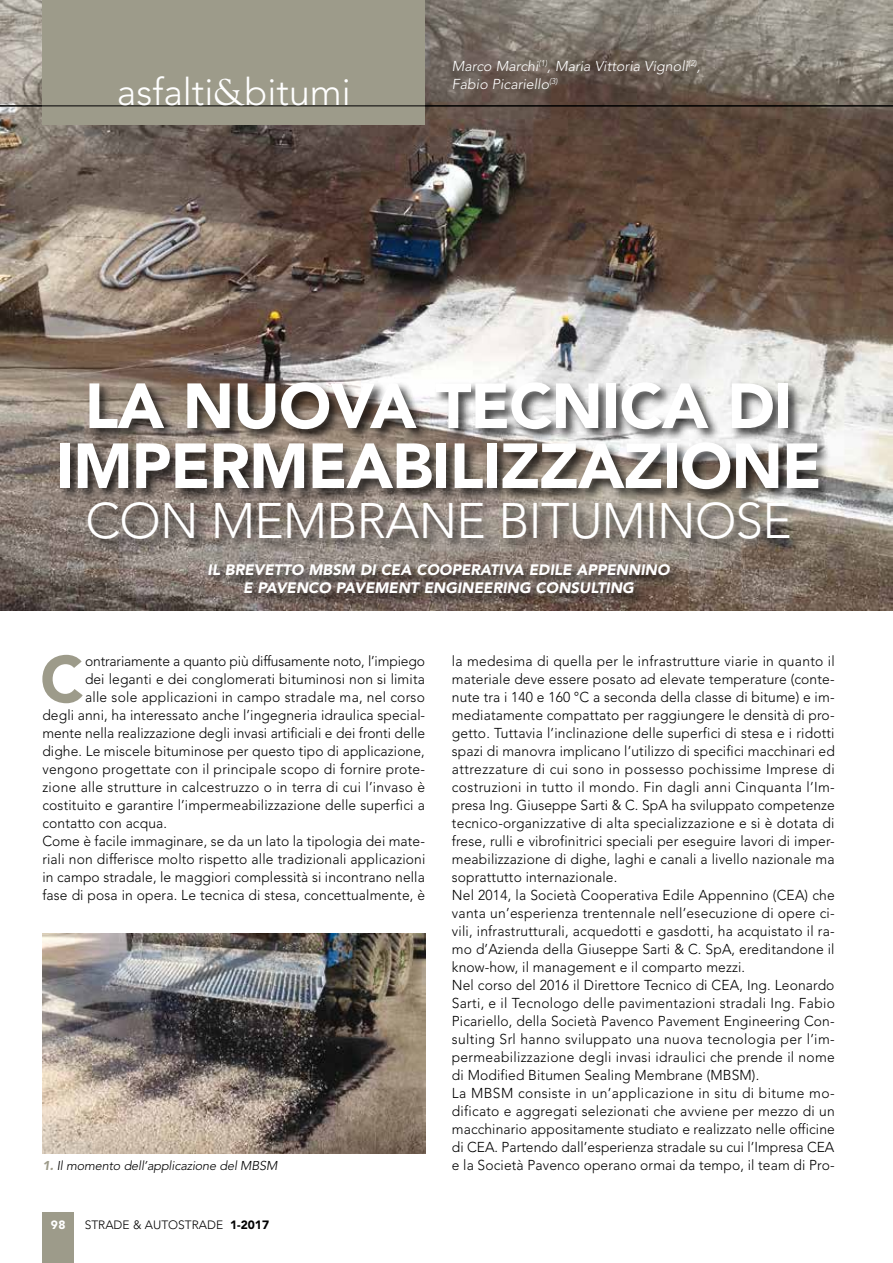
<style>
.page{position:relative;width:893px;height:1263px;background:#fff}
.page>*{position:absolute;margin:0;border:0;box-sizing:border-box;transform-origin:0 0}
.t1{font:900 65.1px "Avenir";color:#9d9b8a}
.t2{font:900 63px/60px "Avenir";letter-spacing:-.015em;color:#fff;text-align:center}
.t3{font:300 49.5px "Avenir";letter-spacing:-.015em;color:#fff}
.t4{font:300 37.5px "Avenir";color:#fff}
.t5{font:italic 900 15px/18px "Avenir";color:#fff;text-align:center}
.t6{font:300 14.25px/18px "Avenir";letter-spacing:.01em;color:#000}
.t7{font:italic 300 14.25px/18px "Avenir";color:#fff}
.t8{font:300 14.25px "Avenir";letter-spacing:-.01em;color:#000}
.t9{font:italic 300 12.75px "Avenir";letter-spacing:-.015em;color:#000}
.t10{font:300 12px "Avenir";color:#000}
.t11{font:900 12px "Avenir";color:#fff}
.s1{font-family:"Goudy Std";font-weight:400}
.s2{font-weight:900;color:#9d9b8a}
.s3{font-weight:900}
</style>
<div class="page">
<div style="left:42px;top:1212px;width:32px;height:51px;background:#9d9b8a"></div>
<img style="left:42px;top:933px;width:383px;height:221px">
<img style="left:0;top:0;width:893px;height:610px">
<div style="left:43px;top:0;width:382px;height:124px;background:#9d9b8a"></div>
<hr style="left:0;top:106px;width:893px;height:1px;background:#000">
<div style="left:58px;top:380px;width:774px;height:172px;background:#000;opacity:.75"></div>
<div style="left:207px;top:563px;width:476px;height:44px;background:#000;opacity:.75"></div>
<h3 class="t4" style="left:117px;top:70px;width:235px">asfalti<span class="s1">&amp;</span>bitumi</h3>
<p class="t7" style="left:452px;top:57px;width:250px">Marco Marchi<sup>(1)</sup>, Maria Vittoria Vignoli<sup>(2)</sup>,<br>Fabio Picariello<sup>(3)</sup></p>
<h2 class="t2" style="left:56px;top:376px;width:768px">LA NUOVA TECNICA DI<br>IMPERMEABILIZZAZIONE</h2>
<h3 class="t3" style="left:85px;top:491px;width:708px">CON MEMBRANE BITUMINOSE</h3>
<p class="t5" style="left:208px;top:561px;width:463px">IL BREVETTO MBSM DI CEA COOPERATIVA EDILE APPENNINO<br>E PAVENCO PAVEMENT ENGINEERING CONSULTING</p>
<h1 class="t1" style="left:40px;top:640px;width:45px">C</h1>
<p class="t8" style="left:85px;top:653px;width:341px">ontrariamente a quanto più diffusamente noto, l’impiego</p>
<p class="t6" style="left:85px;top:670px;width:341px">dei leganti e dei conglomerati bituminosi non si limita</p>
<p class="t6" style="left:85px;top:688px;width:341px">alle sole applicazioni in campo stradale ma, nel corso</p>
<p class="t6" style="left:42px;top:706px;width:384px">degli anni, ha interessato anche l’ingegneria idraulica special-</p>
<p class="t6" style="left:42px;top:724px;width:384px">mente nella realizzazione degli invasi artificiali e dei fronti delle</p>
<p class="t6" style="left:42px;top:742px;width:384px">dighe. Le miscele bituminose per questo tipo di applicazione,</p>
<p class="t6" style="left:42px;top:760px;width:384px">vengono progettate con il principale scopo di fornire prote-</p>
<p class="t6" style="left:42px;top:778px;width:384px">zione alle strutture in calcestruzzo o in terra di cui l’invaso è</p>
<p class="t6" style="left:42px;top:796px;width:384px">costituito e garantire l’impermeabilizzazione delle superfici a</p>
<p class="t6" style="left:42px;top:814px;width:126px">contatto con acqua.</p>
<p class="t6" style="left:42px;top:832px;width:384px">Come è facile immaginare, se da un lato la tipologia dei mate-</p>
<p class="t6" style="left:42px;top:850px;width:384px">riali non differisce molto rispetto alle tradizionali applicazioni</p>
<p class="t6" style="left:42px;top:868px;width:384px">in campo stradale, le maggiori complessità si incontrano nella</p>
<p class="t6" style="left:42px;top:886px;width:384px">fase di posa in opera. Le tecnica di stesa, concettualmente, è</p>
<p class="t6" style="left:452px;top:652px;width:384px">la medesima di quella per le infrastrutture viarie in quanto il materiale deve essere posato ad elevate temperature (conte&shy;nute tra i 140 e 160 °C a seconda della classe di bitume) e im&shy;mediatamente compattato per raggiungere le densità di pro&shy;getto. Tuttavia l’inclinazione delle superfici di stesa e i ridotti spazi di manovra implicano l’utilizzo di specifici macchinari ed attrezzature di cui sono in possesso pochissime Imprese di costruzioni in tutto il mondo. Fin dagli anni Cinquanta l’Im&shy;presa Ing. Giuseppe Sarti &amp; C. SpA ha sviluppato competenze tecnico-organizzative di alta specializzazione e si è dotata di frese, rulli e vibrofinitrici speciali per eseguire lavori di imper&shy;meabilizzazione di dighe, laghi e canali a livello nazionale ma soprattutto internazionale.<br>Nel 2014, la Società Cooperativa Edile Appennino (CEA) che vanta un’esperienza trentennale nell’esecuzione di opere ci&shy;vili, infrastrutturali, acquedotti e gasdotti, ha acquistato il ra&shy;mo d’Azienda della Giuseppe Sarti &amp; C. SpA, ereditandone il know-how, il management e il comparto mezzi.<br>Nel corso del 2016 il Direttore Tecnico di CEA, Ing. Leonardo Sarti, e il Tecnologo delle pavimentazioni stradali Ing. Fabio Picariello, della Società Pavenco Pavement Engineering Con&shy;sulting Srl hanno sviluppato una nuova tecnologia per l’im&shy;permeabilizzazione degli invasi idraulici che prende il nome di Modified Bitumen Sealing Membrane (MBSM).<br>La MBSM consiste in un’applicazione in situ di bitume mo&shy;dificato e aggregati selezionati che avviene per mezzo di un macchinario appositamente studiato e realizzato nelle officine di CEA. Partendo dall’esperienza stradale su cui l’Impresa CEA</p>
<p class="t9" style="left:42px;top:1158px;width:237px"><span class="s2">1.</span> Il momento dell’applicazione del MBSM</p>
<p class="t6" style="left:452px;top:1156px;width:384px">e la Società Pavenco operano ormai da tempo, il team di Pro-</p>
<p class="t11" style="left:51px;top:1217px;width:16px">98</p>
<p class="t10" style="left:85px;top:1218px;width:186px">STRADE &amp; AUTOSTRADE <span class="s3">1-2017</span></p>
</div>
